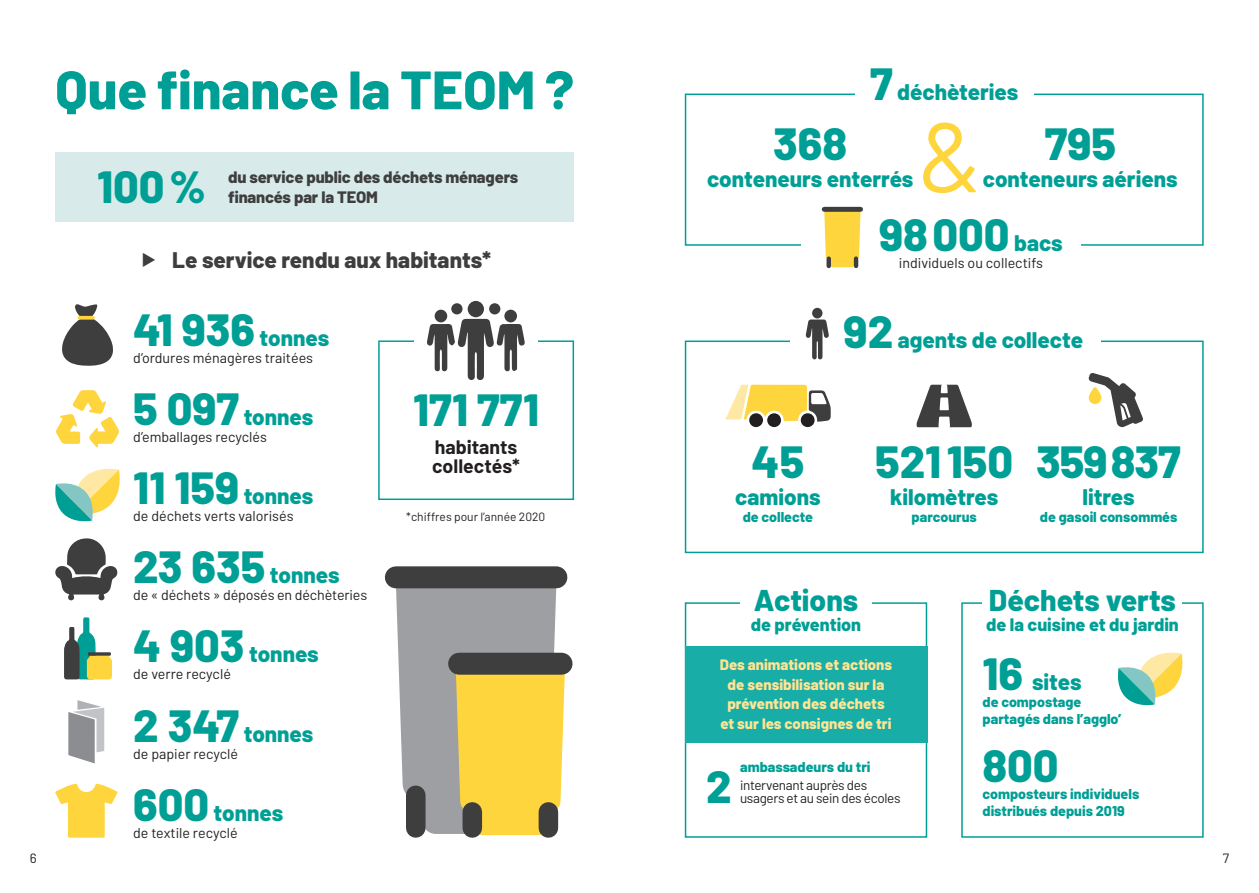
<style>
.page{position:relative;width:1259px;height:893px;background:#fff}
.page>*{position:absolute;margin:0;border:0;box-sizing:border-box;transform-origin:0 0}
.t1{font:800 54px "Barlow";color:#009f95}
.t2{font:800 45px "Barlow";color:#009f95}
.t3{font:800 30px "Barlow";color:#009f95}
.t4{font:800 22.5px "Barlow";color:#009f95}
.t5{font:800 22.5px "Barlow";color:#3e3e3f}
.t6{font:700 19.5px/19.5px "Barlow";color:#231f20}
.t7{font:800 18px "Barlow";color:#009f95}
.t8{font:800 16.5px "Barlow";letter-spacing:-.01em;color:#3e3e3f}
.t9{font:800 15px/19.5px "Barlow";color:#ffe492;text-align:center}
.t10{font:14.25px "Barlow";color:#231f20}
.t11{font:800 14.25px/17.1px "Barlow";color:#009f95}
.t12{font:13.5px/13.5px "Barlow";letter-spacing:-.025em;color:#231f20}
.t13{font:12px "Barlow";color:#231f20}
.s1{font-size:45px}
.s2{font-size:22.5px}
</style>
<div class="page">
<div style="left:396px;top:566px;width:160px;height:22px;background:#3e3e3f"></div>
<div style="left:55px;top:152px;width:519px;height:69px;background:#d8ebea"></div>
<svg style="left:56px;top:390px;width:63px;height:58px"></svg>
<svg style="left:62px;top:304px;width:51px;height:62px"></svg>
<svg style="left:79px;top:316px;width:14px;height:4px"></svg>
<svg style="left:55px;top:468px;width:65px;height:54px"></svg>
<svg style="left:64px;top:617px;width:48px;height:62px"></svg>
<svg style="left:68px;top:700px;width:36px;height:63px"></svg>
<svg style="left:55px;top:784px;width:62px;height:54px"></svg>
<svg style="left:55px;top:538px;width:63px;height:63px"></svg>
<div style="left:378px;top:340px;width:196px;height:160px;border:2px solid #009f95"></div>
<div style="left:685px;top:94px;width:518px;height:152px;border:2px solid #009f95"></div>
<div style="left:801px;top:210px;width:280px;height:55px;background:#fff"></div>
<div style="left:855px;top:60px;width:178px;height:55px;background:#fff"></div>
<svg style="left:923px;top:123px;width:53px;height:70px"></svg>
<svg style="left:824px;top:212px;width:36px;height:55px;background:#f6d048"></svg>
<div style="left:824px;top:207px;width:36px;height:5px;background:#3e3e3f"></div>
<div style="left:415px;top:328px;width:123px;height:24px;background:#fff"></div>
<svg style="left:427px;top:319px;width:98px;height:61px"></svg>
<div style="left:467px;top:301px;width:17px;height:16px;background:#3e3e3f;border-radius:50%"></div>
<div style="left:434px;top:310px;width:13px;height:12px;background:#3e3e3f;border-radius:50%"></div>
<div style="left:504px;top:310px;width:13px;height:12px;background:#3e3e3f;border-radius:50%"></div>
<div style="left:489px;top:303px;width:11px;height:11px;background:#3e3e3f;border-radius:50%"></div>
<div style="left:451px;top:303px;width:11px;height:11px;background:#3e3e3f;border-radius:50%"></div>
<div style="left:685px;top:341px;width:518px;height:212px;border:2px solid #009f95"></div>
<div style="left:790px;top:308px;width:310px;height:54px;background:#fff"></div>
<svg style="left:805px;top:319px;width:24px;height:41px"></svg>
<div style="left:812px;top:308px;width:10px;height:10px;background:#3e3e3f;border-radius:50%"></div>
<svg style="left:916px;top:385px;width:56px;height:42px"></svg>
<svg style="left:1088px;top:373px;width:55px;height:54px"></svg>
<div style="left:961px;top:602px;width:242px;height:236px;border:2px solid #009f95"></div>
<div style="left:982px;top:581px;width:200px;height:43px;background:#fff"></div>
<svg style="left:1118px;top:652px;width:64px;height:53px"></svg>
<div style="left:685px;top:602px;width:242px;height:236px;border:2px solid #009f95"></div>
<div style="left:740px;top:585px;width:132px;height:35px;background:#fff"></div>
<div style="left:685px;top:647px;width:242px;height:96px;background:#18ada7"></div>
<svg style="left:725px;top:385px;width:106px;height:37px"></svg>
<div style="left:749px;top:413px;width:14px;height:14px;background:#231f20;border-radius:50%"></div>
<div style="left:800px;top:413px;width:14px;height:14px;background:#231f20;border-radius:50%"></div>
<div style="left:767px;top:413px;width:14px;height:14px;background:#231f20;border-radius:50%"></div>
<svg style="left:526px;top:835px;width:21px;height:3px"></svg>
<svg style="left:396px;top:578px;width:169px;height:257px;background:#bfb079"></svg>
<div style="left:538px;top:812px;width:20px;height:16px;background:#3e3e3f"></div>
<div style="left:462px;top:812px;width:20px;height:16px;background:#3e3e3f"></div>
<div style="left:459px;top:653px;width:102px;height:22px;background:#3e3e3f"></div>
<h1 class="t1" style="left:55px;top:50px;width:520px">Que finance la TEOM ?</h1>
<h2 class="t2" style="left:97px;top:153px;width:110px">100%</h2>
<p class="t8" style="left:228px;top:164px;width:292px">du service public des déchets ménagers</p>
<p class="t8" style="left:228px;top:184px;width:151px">financés par la TEOM</p>
<h3 class="t5" style="left:172px;top:243px;width:320px">Le service rendu aux habitants*</h3>
<h3 class="t4" style="left:133px;top:321px;width:198px"><span class="s1">41 936</span> tonnes</h3>
<p class="t10" style="left:133px;top:349px;width:181px">d’ordures ménagères traitées</p>
<h3 class="t4" style="left:133px;top:400px;width:182px"><span class="s1">5 097</span> tonnes</h3>
<p class="t10" style="left:133px;top:428px;width:135px">d’emballages recyclés</p>
<h3 class="t4" style="left:133px;top:479px;width:182px"><span class="s1">11 159</span> tonnes</h3>
<p class="t10" style="left:133px;top:507px;width:162px">de déchets verts valorisés</p>
<h3 class="t4" style="left:133px;top:558px;width:208px"><span class="s1">23 635</span> tonnes</h3>
<p class="t10" style="left:133px;top:586px;width:236px">de « déchets » déposés en déchèteries</p>
<h3 class="t4" style="left:133px;top:637px;width:187px"><span class="s1">4 903</span> tonnes</h3>
<p class="t10" style="left:133px;top:665px;width:99px">de verre recyclé</p>
<h3 class="t4" style="left:133px;top:717px;width:182px"><span class="s1">2 347</span> tonnes</h3>
<p class="t10" style="left:133px;top:745px;width:106px">de papier recyclé</p>
<h3 class="t4" style="left:133px;top:796px;width:152px"><span class="s1">600</span> tonnes</h3>
<p class="t10" style="left:133px;top:824px;width:106px">de textile recyclé</p>
<h2 class="t2" style="left:413px;top:376px;width:127px">171 771</h2>
<h3 class="t6" style="left:432px;top:437px;width:89px">habitants collectés*</h3>
<p class="t13" style="left:406px;top:509px;width:141px">*chiffres pour l’année 2020</p>
<h3 class="t4" style="left:870px;top:75px;width:150px"><span class="s1">7</span> déchèteries</h3>
<h2 class="t2" style="left:773px;top:110px;width:75px">368</h2>
<h3 class="t4" style="left:707px;top:162px;width:208px">conteneurs enterrés</h3>
<h2 class="t2" style="left:1044px;top:110px;width:73px">795</h2>
<h3 class="t4" style="left:983px;top:162px;width:196px">conteneurs aériens</h3>
<h2 class="t2" style="left:879px;top:201px;width:185px">98000 <span class="s2">bacs</span></h2>
<p class="t10" style="left:899px;top:254px;width:146px">individuels ou collectifs</p>
<h3 class="t4" style="left:843px;top:323px;width:241px"><span class="s1">92</span> agents de collecte</h3>
<h2 class="t2" style="left:751px;top:428px;width:54px">45</h2>
<h3 class="t4" style="left:735px;top:480px;width:87px">camions</h3>
<p class="t11" style="left:742px;top:508px;width:72px">de collecte</p>
<h2 class="t2" style="left:875px;top:428px;width:139px">521150</h2>
<h3 class="t4" style="left:890px;top:480px;width:109px">kilomètres</h3>
<p class="t11" style="left:911px;top:508px;width:67px">parcourus</p>
<h2 class="t2" style="left:1036px;top:428px;width:146px">359837</h2>
<h3 class="t4" style="left:1082px;top:480px;width:54px">litres</h3>
<p class="t11" style="left:1040px;top:508px;width:139px">de gasoil consommés</p>
<h3 class="t3" style="left:754px;top:578px;width:106px">Actions</h3>
<p class="t7" style="left:751px;top:611px;width:112px">de prévention</p>
<p class="t9" style="left:720px;top:654px;width:174px">Des animations et actions de sensibilisation sur la prévention des déchets et sur les consignes de tri</p>
<h2 class="t2" style="left:706px;top:753px;width:27px">2</h2>
<p class="t11" style="left:740px;top:758px;width:132px">ambassadeurs du tri</p>
<p class="t12" style="left:740px;top:777px;width:162px">intervenant auprès des usagers et au sein des écoles</p>
<h3 class="t3" style="left:989px;top:578px;width:188px">Déchets verts</h3>
<p class="t7" style="left:986px;top:611px;width:194px">de la cuisine et du jardin</p>
<h3 class="t4" style="left:982px;top:665px;width:101px"><span class="s1">16</span> sites</h3>
<p class="t11" style="left:982px;top:693px;width:140px">de compostage partagés dans l’agglo’</p>
<h2 class="t2" style="left:982px;top:732px;width:78px">800</h2>
<p class="t11" style="left:982px;top:785px;width:158px">composteurs individuels distribués depuis 2019</p>
<p class="t12" style="left:30px;top:851px;width:8px">6</p>
<p class="t12" style="left:1222px;top:851px;width:8px">7</p>
</div>
